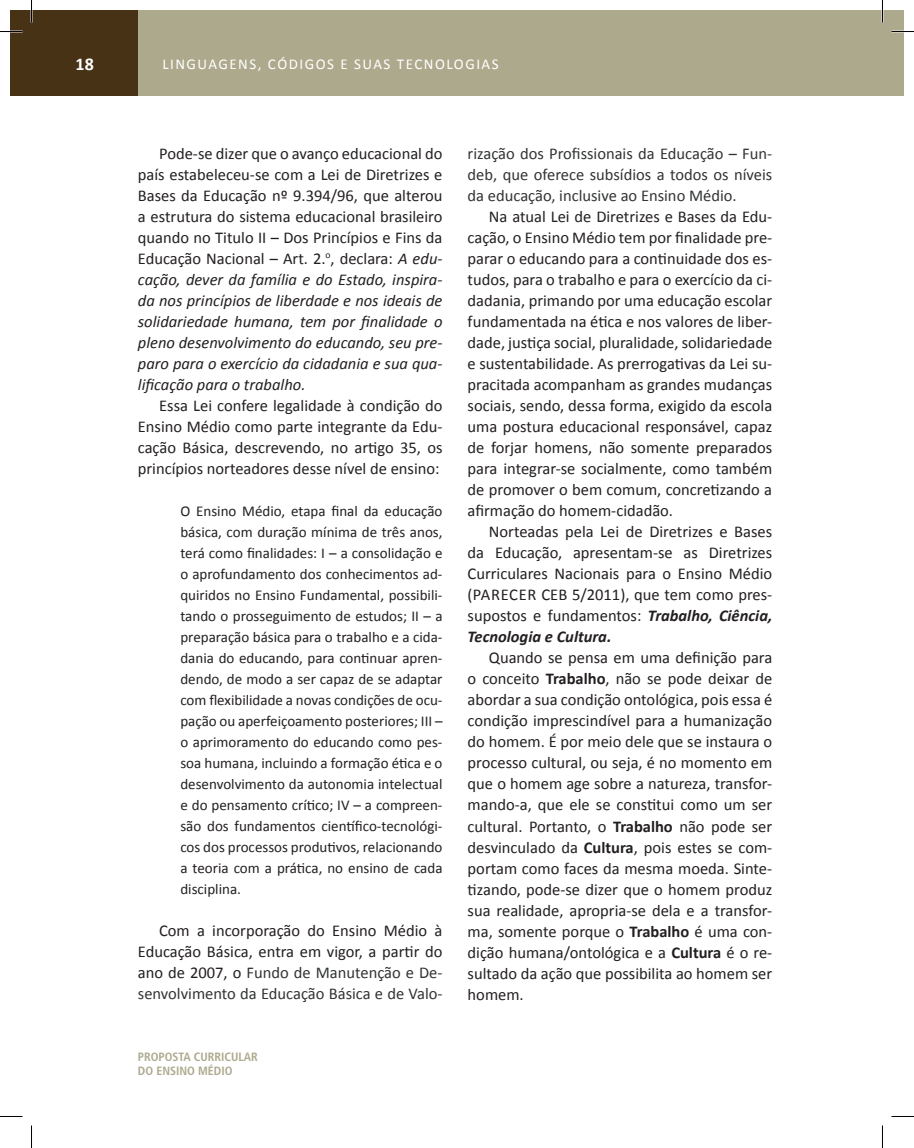
<style>
.page{position:relative;width:914px;height:1148px;background:#fff}
.page>*{position:absolute;margin:0;border:0;box-sizing:border-box;transform-origin:0 0}
.t1{font:700 18px "Calibri";color:#fff}
.t2{font:16.5px/21px "Calibri";color:#231f20;text-align:justify}
.t3{font:16.5px/21px "Calibri";color:#323333;text-align:justify}
.t4{font:15px/21px "Calibri";color:#231f20;text-align:justify}
.t5{font:15px "Calibri";letter-spacing:.1em;color:#fff}
.t6{font:700 condensed 12px/14.4px "Frutiger LT Std";color:#ada98d}
.s1{font-style:italic}
.s2{color:#323333}
.s3{font-weight:700;font-style:italic}
.s4{font-weight:700}
</style>
<div class="page">
<div style="left:10px;top:10px;width:872px;height:85px;background:#ada98d"></div>
<div style="left:10px;top:10px;width:128px;height:85px;background:#473216"></div>
<div style="left:882px;top:10px;width:21px;height:85px;background:#ada98d"></div>
<hr style="left:881px;top:0;width:2px;height:23px;background:#fff">
<svg style="left:0;top:31px;width:22px;height:1px"></svg>
<svg style="left:891px;top:31px;width:22px;height:1px"></svg>
<svg style="left:31px;top:0;width:1px;height:23px"></svg>
<svg style="left:31px;top:1125px;width:1px;height:22px"></svg>
<svg style="left:882px;top:0;width:1px;height:23px"></svg>
<svg style="left:882px;top:1125px;width:1px;height:22px"></svg>
<p class="t1" style="left:76px;top:53px;width:20px">18</p>
<p class="t5" style="left:162px;top:55px;width:338px">LINGUAGENS, CÓDIGOS E SUAS TECNOLOGIAS</p>
<p class="t2" style="left:138px;top:143px;width:306px;text-indent:21px">Pode-se dizer que o avanço educacional do país estabeleceu-se com a Lei de Diretrizes e Bases da Educação nº 9.394/96, que alterou a estrutura do sistema educacional brasileiro quando no Titulo II – Dos Princípios e Fins da Educação Nacional – Art. 2.<sup>o</sup>, declara: <span class="s1">A edu&shy;cação, dever da família e do Estado, inspira&shy;da nos princípios de liberdade e nos ideais de solidariedade humana, tem por finalidade o pleno desenvolvimento do educando, seu pre&shy;paro para o exercício da cidadania e sua qua&shy;lificação para o trabalho.</span></p>
<p class="t2" style="left:138px;top:395px;width:306px;text-indent:21px">Essa Lei confere legalidade à condição do Ensino Médio como parte integrante da Edu&shy;cação Básica, descrevendo, no artigo 35, os princípios norteadores desse nível de ensino:</p>
<p class="t4" style="left:180px;top:500px;width:263px">O Ensino Médio, etapa final da educação básica, com duração mínima de três anos, terá como finalidades: I – a consolidação e o aprofundamento dos conhecimentos ad&shy;quiridos no Ensino Fundamental, possibili&shy;tando o prosseguimento de estudos; II – a preparação básica para o trabalho e a cida&shy;dania do educando, para continuar apren&shy;dendo, de modo a ser capaz de se adaptar com flexibilidade a novas condições de ocu&shy;pação ou aperfeiçoamento posteriores; III – o aprimoramento do educando como pes&shy;soa humana, incluindo a formação ética e o desenvolvimento da autonomia intelectual e do pensamento crítico; IV – a compreen&shy;são dos fundamentos científico-tecnológi&shy;cos dos processos produtivos, relacionando a teoria com a prática, no ensino de cada disciplina.</p>
<p class="t2" style="left:138px;top:920px;width:306px;text-indent:21px">Com a incorporação do Ensino Médio à Educação Básica, entra em vigor, a partir do ano de 2007, o <span class="s2">Fundo de Manutenção e De&shy;senvolvimento da Educação Básica e de Valo-</span></p>
<p class="t6" style="left:138px;top:1049px;width:122px">PROPOSTA CURRICULAR<br>DO ENSINO MÉDIO</p>
<p class="t3" style="left:467px;top:143px;width:306px">rização dos Profissionais da Educação – Fun&shy;deb, que oferece subsídios a todos os níveis da educação, inclusive ao Ensino Médio.</p>
<p class="t2" style="left:467px;top:206px;width:306px;text-indent:21px">Na atual Lei de Diretrizes e Bases da Edu&shy;cação, o Ensino Médio tem por finalidade pre&shy;parar o educando para a continuidade dos es&shy;tudos, para o trabalho e para o exercício da ci&shy;dadania, primando por uma educação escolar fundamentada na ética e nos valores de liber&shy;dade, justiça social, pluralidade, solidariedade e sustentabilidade. As prerrogativas da Lei su&shy;pracitada acompanham as grandes mudanças sociais, sendo, dessa forma, exigido da escola uma postura educacional responsável, capaz de forjar homens, não somente preparados para integrar-se socialmente, como também de promover o bem comum, concretizando a afirmação do homem-cidadão.</p>
<p class="t2" style="left:467px;top:521px;width:306px;text-indent:21px">Norteadas pela Lei de Diretrizes e Bases da Educação, apresentam-se as Diretrizes Curriculares Nacionais para o Ensino Médio (Parece r CEB 5/2011), que tem como pres&shy;supostos e fundamentos: <span class="s3">Trabalho, Ciência, Tecnologia e Cultura.</span></p>
<p class="t2" style="left:467px;top:647px;width:306px;text-indent:21px">Quando se pensa em uma definição para o conceito <span class="s4">Trabalho</span>, não se pode deixar de abordar a sua condição ontológica, pois essa é condição imprescindível para a humanização do homem. É por meio dele que se instaura o processo cultural, ou seja, é no momento em que o homem age sobre a natureza, transfor&shy;mando-a, que ele se constitui como um ser cultural. Portanto, o <span class="s4">Trabalho</span> não pode ser desvinculado da <span class="s4">Cultura</span>, pois estes se com&shy;portam como faces da mesma moeda. Sinte&shy;tizando, pode-se dizer que o homem produz sua realidade, apropria-se dela e a transfor&shy;ma, somente porque o <span class="s4">Trabalho</span> é uma con&shy;dição humana/ontológica e a <span class="s4">Cultura</span> é o re&shy;sultado da ação que possibilita ao homem ser homem.</p>
</div>
